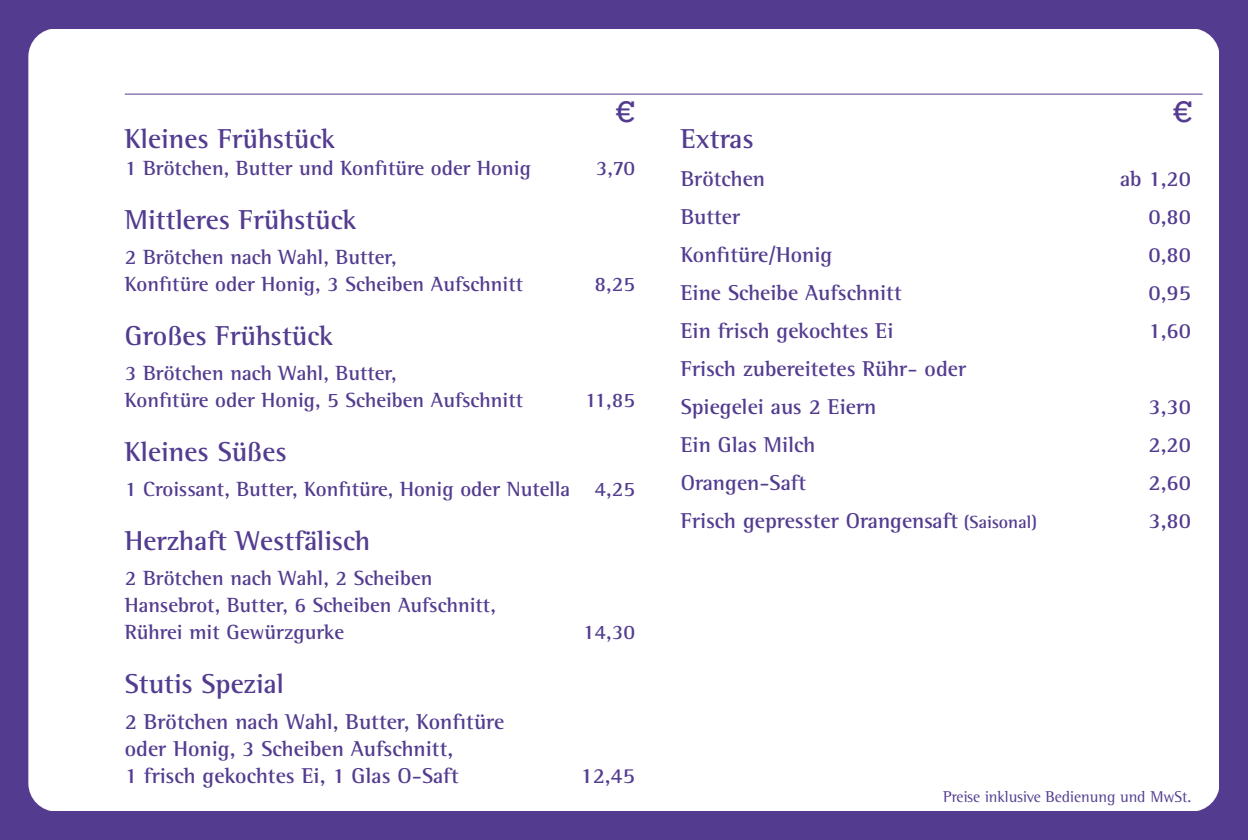
<style>
.page{position:relative;width:1248px;height:840px;background:#fff}
.page>*{position:absolute;margin:0;border:0;box-sizing:border-box;transform-origin:0 0}
.t1{font:700 28px "Rotis Semi Serif";color:#533c90}
.t2{font:28px "Rockwell";color:#533c90}
.t3{font:700 22px/27px "Rotis Semi Serif";color:#533c90}
.t4{font:700 21px/27px "Rotis Semi Serif";color:#533c90}
.t5{font:16px "Rotis Semi Serif";color:#533c90}
.s1{font-size:18px}
</style>
<div class="page">
<div style="left:0;top:0;width:1247px;height:839px;background:#533c90"></div>
<div style="left:28px;top:28px;width:1191px;height:783px;background:#fff;border-radius:28px"></div>
<hr style="left:125px;top:94px;width:1077px;height:1px;background:#533c90">
<p class="t2" style="left:615px;top:94px;width:22px">€</p>
<p class="t2" style="left:1172px;top:94px;width:22px">€</p>
<p class="t1" style="left:125px;top:122px;width:212px">Kleines Frühstück</p>
<p class="t4" style="left:125px;top:154px;width:407px">1 Brötchen, Butter und Konfitüre oder Honig</p>
<p class="t4" style="left:595px;top:154px;width:41px">3,70</p>
<p class="t1" style="left:125px;top:203px;width:233px">Mittleres Frühstück</p>
<p class="t4" style="left:125px;top:243px;width:273px">2 Brötchen nach Wahl, Butter,</p>
<p class="t4" style="left:125px;top:270px;width:400px">Konfitüre oder Honig, 3 Scheiben Aufschnitt</p>
<p class="t4" style="left:594px;top:270px;width:42px">8,25</p>
<p class="t1" style="left:125px;top:319px;width:209px">Großes Frühstück</p>
<p class="t4" style="left:125px;top:359px;width:400px">3 Brötchen nach Wahl, Butter,<br>Konfitüre oder Honig, 5 Scheiben Aufschnitt</p>
<p class="t4" style="left:584px;top:386px;width:52px">11,85</p>
<p class="t1" style="left:125px;top:435px;width:163px">Kleines Süßes</p>
<p class="t4" style="left:125px;top:475px;width:512px">1 Croissant, Butter, Konfitüre, Honig oder Nutella 4,25</p>
<p class="t1" style="left:125px;top:524px;width:247px">Herzhaft Westfälisch</p>
<p class="t4" style="left:125px;top:564px;width:309px">2 Brötchen nach Wahl, 2 Scheiben</p>
<p class="t4" style="left:125px;top:591px;width:372px">Hansebrot, Butter, 6 Scheiben Aufschnitt,</p>
<p class="t4" style="left:125px;top:618px;width:221px">Rührei mit Gewürzgurke</p>
<p class="t4" style="left:583px;top:618px;width:54px">14,30</p>
<p class="t1" style="left:125px;top:667px;width:161px">Stutis Spezial</p>
<p class="t3" style="left:125px;top:707px;width:381px">2 Brötchen nach Wahl, Butter, Konfitüre</p>
<p class="t3" style="left:125px;top:734px;width:335px">oder Honig, 3 Scheiben Aufschnitt,<br>1 frisch gekochtes Ei, 1 Glas O-Saft</p>
<p class="t3" style="left:580px;top:761px;width:56px">12,45</p>
<p class="t1" style="left:680px;top:122px;width:75px">Extras</p>
<p class="t3" style="left:680px;top:165px;width:86px">Brötchen</p>
<p class="t3" style="left:1119px;top:165px;width:72px">ab 1,20</p>
<p class="t3" style="left:680px;top:203px;width:61px">Butter</p>
<p class="t3" style="left:1148px;top:203px;width:44px">0,80</p>
<p class="t3" style="left:680px;top:241px;width:153px">Konfitüre/Honig</p>
<p class="t3" style="left:1148px;top:241px;width:44px">0,80</p>
<p class="t3" style="left:680px;top:279px;width:222px">Eine Scheibe Aufschnitt</p>
<p class="t3" style="left:1148px;top:279px;width:44px">0,95</p>
<p class="t3" style="left:680px;top:317px;width:214px">Ein frisch gekochtes Ei</p>
<p class="t3" style="left:1148px;top:317px;width:44px">1,60</p>
<p class="t3" style="left:680px;top:349px;width:287px;line-height:38px">Frisch zubereitetes Rühr- oder<br>Spiegelei aus 2 Eiern</p>
<p class="t3" style="left:1148px;top:393px;width:44px">3,30</p>
<p class="t3" style="left:680px;top:431px;width:136px">Ein Glas Milch</p>
<p class="t3" style="left:1148px;top:431px;width:44px">2,20</p>
<p class="t3" style="left:680px;top:469px;width:127px">Orangen-Saft</p>
<p class="t3" style="left:1148px;top:469px;width:44px">2,60</p>
<p class="t3" style="left:680px;top:507px;width:358px">Frisch gepresster Orangensaft <span class="s1">(Saisonal)</span></p>
<p class="t3" style="left:1148px;top:507px;width:44px">3,80</p>
<p class="t5" style="left:943px;top:787px;width:249px">Preise inklusive Bedienung und MwSt.</p>
</div>
